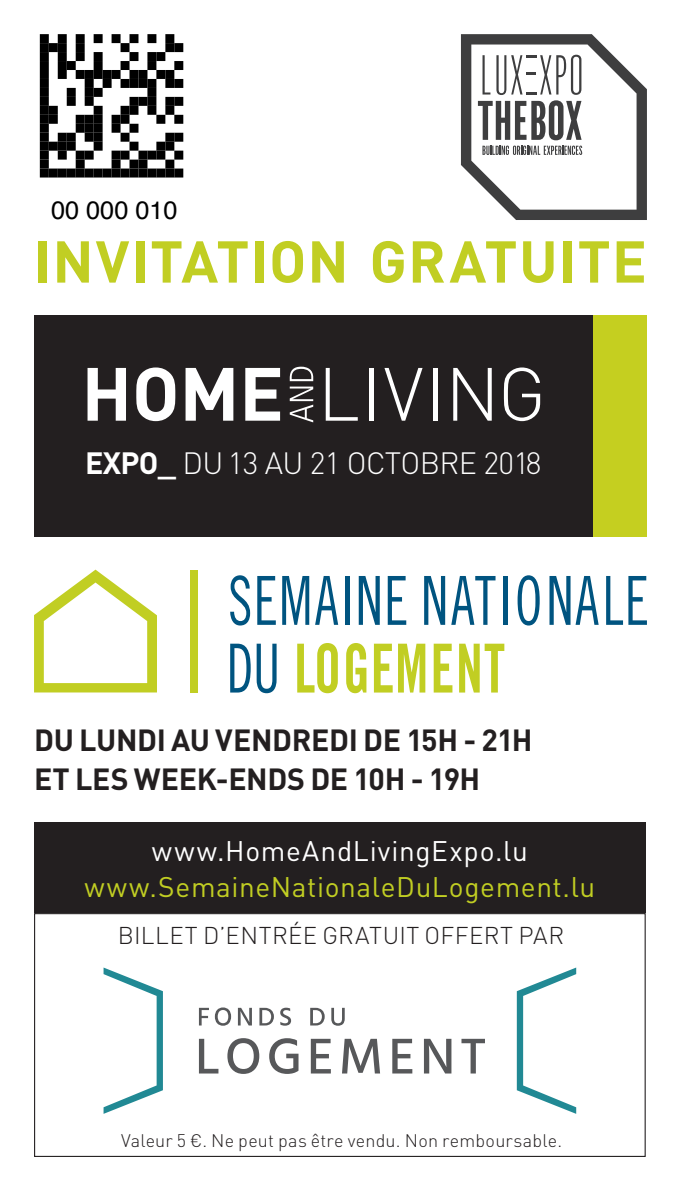
<style>
.page{position:relative;width:681px;height:1191px;background:#fff}
.page>*{position:absolute;margin:0;border:0;box-sizing:border-box;transform-origin:0 0}
.t1{font:700 58px "DIN";letter-spacing:.02em;color:#c1ce23}
.t2{font:700 30.4px/38.8px "DIN";letter-spacing:-.01em;color:#231f20}
.t3{font:300 30.4px "DIN";letter-spacing:-.025em;color:#fff}
.t4{font:28px "DIN";letter-spacing:.02em;color:#c1ce23}
.t5{font:28px "DIN";letter-spacing:.025em;color:#fff}
.t6{font:25.2px "Helvetica";color:#000}
.t7{font:300 24px "DIN";letter-spacing:.025em;color:#231f20}
.t8{font:300 18px "DIN";letter-spacing:.01em;color:#231f20}
.s1{font-weight:700}
</style>
<div class="page">
<div style="left:34px;top:913px;width:611px;height:244px;border:1px solid #231f20"></div>
<div style="left:34px;top:822px;width:611px;height:91px;background:#231f20"></div>
<div style="left:40px;top:34px;width:9px;height:9px;border:4px solid #000"></div>
<div style="left:58px;top:34px;width:9px;height:9px;border:4px solid #000"></div>
<div style="left:76px;top:34px;width:9px;height:9px;border:4px solid #000"></div>
<div style="left:94px;top:34px;width:9px;height:9px;border:4px solid #000"></div>
<div style="left:111px;top:34px;width:9px;height:9px;border:4px solid #000"></div>
<div style="left:129px;top:34px;width:9px;height:9px;border:4px solid #000"></div>
<div style="left:147px;top:34px;width:9px;height:9px;border:4px solid #000"></div>
<div style="left:165px;top:34px;width:9px;height:9px;border:4px solid #000"></div>
<div style="left:40px;top:43px;width:9px;height:9px;border:4px solid #000"></div>
<div style="left:174px;top:43px;width:9px;height:9px;border:4px solid #000"></div>
<div style="left:40px;top:52px;width:9px;height:9px;border:4px solid #000"></div>
<div style="left:40px;top:61px;width:9px;height:9px;border:4px solid #000"></div>
<div style="left:174px;top:61px;width:9px;height:9px;border:4px solid #000"></div>
<div style="left:40px;top:70px;width:9px;height:9px;border:4px solid #000"></div>
<div style="left:40px;top:79px;width:9px;height:9px;border:4px solid #000"></div>
<div style="left:174px;top:79px;width:9px;height:9px;border:4px solid #000"></div>
<div style="left:40px;top:88px;width:9px;height:9px;border:4px solid #000"></div>
<div style="left:40px;top:97px;width:9px;height:9px;border:4px solid #000"></div>
<div style="left:174px;top:97px;width:9px;height:9px;border:4px solid #000"></div>
<div style="left:40px;top:106px;width:9px;height:9px;border:4px solid #000"></div>
<div style="left:40px;top:115px;width:9px;height:9px;border:4px solid #000"></div>
<div style="left:174px;top:115px;width:9px;height:9px;border:4px solid #000"></div>
<div style="left:40px;top:124px;width:9px;height:9px;border:4px solid #000"></div>
<div style="left:40px;top:133px;width:9px;height:9px;border:4px solid #000"></div>
<div style="left:174px;top:133px;width:9px;height:9px;border:4px solid #000"></div>
<div style="left:40px;top:142px;width:9px;height:9px;border:4px solid #000"></div>
<div style="left:40px;top:151px;width:9px;height:9px;border:4px solid #000"></div>
<div style="left:174px;top:151px;width:9px;height:9px;border:4px solid #000"></div>
<div style="left:40px;top:160px;width:9px;height:9px;border:4px solid #000"></div>
<div style="left:40px;top:168px;width:9px;height:9px;border:4px solid #000"></div>
<div style="left:49px;top:168px;width:9px;height:9px;border:4px solid #000"></div>
<div style="left:58px;top:168px;width:9px;height:9px;border:4px solid #000"></div>
<div style="left:67px;top:168px;width:9px;height:9px;border:4px solid #000"></div>
<div style="left:76px;top:168px;width:9px;height:9px;border:4px solid #000"></div>
<div style="left:85px;top:168px;width:9px;height:9px;border:4px solid #000"></div>
<div style="left:94px;top:168px;width:9px;height:9px;border:4px solid #000"></div>
<div style="left:103px;top:168px;width:8px;height:9px;border:4px solid #000"></div>
<div style="left:111px;top:168px;width:9px;height:9px;border:4px solid #000"></div>
<div style="left:120px;top:168px;width:9px;height:9px;border:4px solid #000"></div>
<div style="left:129px;top:168px;width:9px;height:9px;border:4px solid #000"></div>
<div style="left:138px;top:168px;width:9px;height:9px;border:4px solid #000"></div>
<div style="left:147px;top:168px;width:9px;height:9px;border:4px solid #000"></div>
<div style="left:156px;top:168px;width:9px;height:9px;border:4px solid #000"></div>
<div style="left:165px;top:168px;width:9px;height:9px;border:4px solid #000"></div>
<svg style="left:42px;top:36px;width:139px;height:139px"></svg>
<div style="left:174px;top:168px;width:9px;height:9px;border:4px solid #000"></div>
<div style="left:190px;top:570px;width:7px;height:122px;background:#c1ce23"></div>
<svg style="left:230px;top:575px;width:20px;height:50px"></svg>
<svg style="left:257px;top:576px;width:19px;height:49px"></svg>
<svg style="left:282px;top:576px;width:27px;height:49px"></svg>
<svg style="left:315px;top:576px;width:23px;height:49px"></svg>
<hr style="left:345px;top:576px;width:4px;height:49px;background:#005480">
<svg style="left:358px;top:576px;width:21px;height:49px"></svg>
<svg style="left:387px;top:576px;width:19px;height:49px"></svg>
<svg style="left:424px;top:576px;width:21px;height:49px"></svg>
<svg style="left:451px;top:576px;width:44px;height:49px"></svg>
<hr style="left:503px;top:576px;width:4px;height:49px;background:#005480">
<svg style="left:517px;top:575px;width:22px;height:50px"></svg>
<svg style="left:549px;top:576px;width:49px;height:49px"></svg>
<svg style="left:606px;top:576px;width:16px;height:49px"></svg>
<svg style="left:628px;top:576px;width:18px;height:49px"></svg>
<svg style="left:230px;top:643px;width:20px;height:49px"></svg>
<svg style="left:256px;top:643px;width:20px;height:50px"></svg>
<svg style="left:297px;top:643px;width:40px;height:50px"></svg>
<svg style="left:346px;top:643px;width:20px;height:50px"></svg>
<svg style="left:374px;top:643px;width:18px;height:49px"></svg>
<svg style="left:398px;top:643px;width:27px;height:49px"></svg>
<svg style="left:433px;top:643px;width:19px;height:49px"></svg>
<svg style="left:459px;top:643px;width:45px;height:49px"></svg>
<svg style="left:34px;top:569px;width:123px;height:123px"></svg>
<div style="left:34px;top:315px;width:559px;height:222px;background:#231f20"></div>
<div style="left:593px;top:315px;width:53px;height:222px;background:#c5cf20"></div>
<svg style="left:87px;top:368px;width:39px;height:53px"></svg>
<svg style="left:136px;top:367px;width:39px;height:54px"></svg>
<svg style="left:185px;top:368px;width:48px;height:53px"></svg>
<svg style="left:245px;top:368px;width:35px;height:53px"></svg>
<svg style="left:289px;top:367px;width:24px;height:55px"></svg>
<svg style="left:325px;top:368px;width:32px;height:53px"></svg>
<hr style="left:369px;top:368px;width:4px;height:53px;background:#fff">
<svg style="left:384px;top:368px;width:38px;height:53px"></svg>
<hr style="left:433px;top:368px;width:4px;height:53px;background:#fff">
<svg style="left:453px;top:368px;width:38px;height:53px"></svg>
<svg style="left:503px;top:367px;width:37px;height:54px"></svg>
<svg style="left:460px;top:34px;width:186px;height:186px"></svg>
<svg style="left:482px;top:146px;width:100px;height:9px"></svg>
<svg style="left:199px;top:1007px;width:10px;height:18px"></svg>
<svg style="left:215px;top:1007px;width:16px;height:18px"></svg>
<svg style="left:238px;top:1007px;width:14px;height:18px"></svg>
<svg style="left:259px;top:1007px;width:15px;height:18px"></svg>
<svg style="left:280px;top:1007px;width:11px;height:18px"></svg>
<svg style="left:310px;top:1007px;width:14px;height:18px"></svg>
<svg style="left:331px;top:1007px;width:13px;height:18px"></svg>
<svg style="left:199px;top:1038px;width:19px;height:35px"></svg>
<svg style="left:227px;top:1038px;width:32px;height:36px"></svg>
<svg style="left:269px;top:1038px;width:29px;height:36px"></svg>
<svg style="left:311px;top:1038px;width:20px;height:35px"></svg>
<svg style="left:342px;top:1038px;width:38px;height:35px"></svg>
<svg style="left:392px;top:1038px;width:20px;height:35px"></svg>
<svg style="left:424px;top:1038px;width:27px;height:35px"></svg>
<svg style="left:461px;top:1038px;width:23px;height:35px"></svg>
<svg style="left:516px;top:967px;width:60px;height:146px"></svg>
<svg style="left:103px;top:967px;width:60px;height:146px"></svg>
<p class="t6" style="left:51px;top:190px;width:128px">00 000 010</p>
<h1 class="t1" style="left:34px;top:224px;width:614px">INVITATION GRATUITE</h1>
<p class="t3" style="left:85px;top:444px;width:458px"><span class="s1">EXPO_</span> DU 13 AU 21 OCTOBRE 2018</p>
<p class="t2" style="left:34px;top:719px;width:500px">DU LUNDI AU VENDREDI DE 15H - 21H<br>ET LES WEEK-ENDS DE 10H - 19H</p>
<p class="t5" style="left:152px;top:833px;width:377px">www.HomeAndLivingExpo.lu</p>
<p class="t4" style="left:84px;top:869px;width:512px">www.SemaineNationaleDuLogement.lu</p>
<p class="t7" style="left:118px;top:920px;width:447px">BILLET D’ENTRÉE GRATUIT OFFERT PAR</p>
<p class="t8" style="left:121px;top:1129px;width:442px">Valeur 5 €. Ne peut pas être vendu. Non remboursable.</p>
</div>
